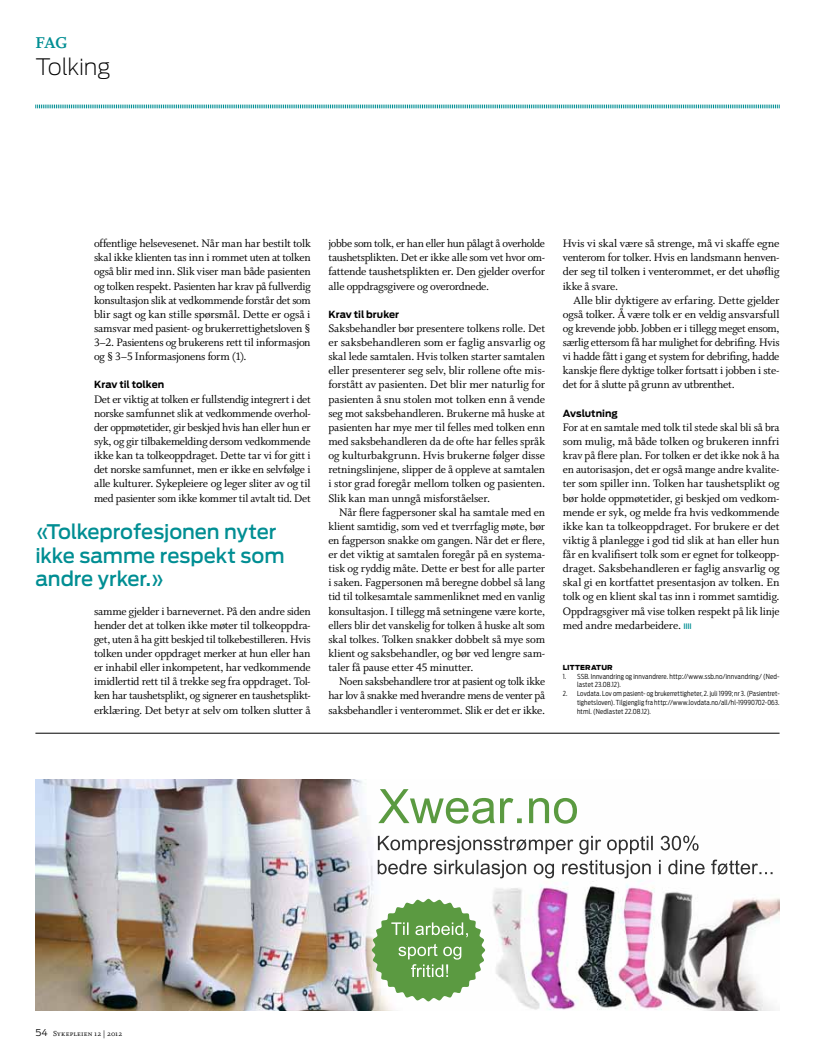
<style>
.page{position:relative;width:815px;height:1053px;background:#fff}
.page>*{position:absolute;margin:0;border:0;box-sizing:border-box;transform-origin:0 0}
.t1{font:200 22.5px "Antenna";letter-spacing:-.01em;color:#000}
.t2{font:500 20px/23.8px "Antenna";letter-spacing:-.005em;color:#008e93}
.t3{font:17.5px "Whitman Bold Os F";color:#008e93}
.t4{font:12.12px/14.1px "Whitman Roman LF";letter-spacing:-.02em;color:#000;text-align:justify}
.t5{font:700 9.75px "Antenna";color:#000}
.t6{font:8.12px "Whitman Small Caps Os F";letter-spacing:.02em;color:#000}
.t7{font:300 6.88px/8.8px "Antenna Cond";letter-spacing:.02em;color:#000}
.t8{font:900 6.88px "Antenna";letter-spacing:.025em;color:#000}
.s1{font-family:"Antenna";font-weight:700;font-size:5.88px;color:#008e93}
.s2{font-family:"Antenna";font-weight:300;font-size:9.38px}
</style>
<div class="page">
<svg style="left:35px;top:104px;width:745px;height:5px;background:#98d1d3"></svg>
<img style="left:35px;top:779px;width:744px;height:231px">
<img style="left:372px;top:898px;width:113px;height:103px">
<hr style="left:35px;top:733px;width:745px;height:1px;background:#000">
<h3 class="t3" style="left:35px;top:33px;width:33px">FAG</h3>
<h1 class="t1" style="left:35px;top:53px;width:77px">Tolking</h1>
<p class="t4" style="left:94px;top:236px;width:218px">offentlige helsevesenet. Når man har bestilt tolk skal ikke klienten tas inn i rommet uten at tolken også blir med inn. Slik viser man både pasienten og tolken respekt. Pasienten har krav på fullverdig konsultasjon slik at vedkommende forstår det som blir sagt og kan stille spørsmål. Dette er også i samsvar med pasient- og brukerrettighetsloven § 3–2. Pasientens og brukerens rett til informasjon og § 3–5 Informasjonens form (1).</p>
<p class="t5" style="left:94px;top:379px;width:72px">Krav til tolken</p>
<p class="t4" style="left:94px;top:392px;width:218px">Det er viktig at tolken er fullstendig integrert i det norske samfunnet slik at vedkommende overhol&shy;der oppmøtetider, gir beskjed hvis han eller hun er syk, og gir tilbakemelding dersom vedkommende ikke kan ta tolkeoppdraget. Dette tar vi for gitt i det norske samfunnet, men er ikke en selvfølge i alle kulturer. Sykepleiere og leger sliter av og til med pasienter som ikke kommer til avtalt tid. Det</p>
<h2 class="t2" style="left:35px;top:520px;width:251px">«Tolkeprofesjonen nyter ikke samme respekt som andre yrker.»</h2>
<p class="t4" style="left:94px;top:604px;width:218px">samme gjelder i barnevernet. På den andre siden hender det at tolken ikke møter til tolkeoppdra&shy;get, uten å ha gitt beskjed til tolkebestilleren. Hvis tolken under oppdraget merker at hun eller han er inhabil eller inkompetent, har vedkommende imidlertid rett til å trekke seg fra oppdraget. Tol&shy;ken har taushetsplikt, og signerer en taushetsplikt&shy;erklæring. Det betyr at selv om tolken slutter å</p>
<p class="t4" style="left:328px;top:236px;width:218px">jobbe som tolk, er han eller hun pålagt å overholde taushetsplikten. Det er ikke alle som vet hvor om&shy;fattende taushetsplikten er. Den gjelder overfor alle oppdragsgivere og overordnede.</p>
<p class="t5" style="left:328px;top:308px;width:72px">Krav til bruker</p>
<p class="t4" style="left:328px;top:321px;width:218px">Saksbehandler bør presentere tolkens rolle. Det er saksbehandleren som er faglig ansvarlig og skal lede samtalen. Hvis tolken starter samtalen eller presenterer seg selv, blir rollene ofte mis&shy;forstått av pasienten. Det blir mer naturlig for pasienten å snu stolen mot tolken enn å vende seg mot saksbehandleren. Brukerne må huske at pasienten har mye mer til felles med tolken enn med saksbehandleren da de ofte har felles språk og kulturbakgrunn. Hvis brukerne følger disse retningslinjene, slipper de å oppleve at samtalen i stor grad foregår mellom tolken og pasienten.<br>Slik kan man unngå misforståelser.</p>
<p class="t4" style="left:328px;top:505px;width:218px;text-indent:11px">Når flere fagpersoner skal ha samtale med en klient samtidig, som ved et tverrfaglig møte, bør en fagperson snakke om gangen. Når det er flere, er det viktig at samtalen foregår på en systema&shy;tisk og ryddig måte. Dette er best for alle parter i saken. Fagpersonen må beregne dobbel så lang tid til tolkesamtale sammenliknet med en vanlig konsultasjon. I tillegg må setningene være korte, ellers blir det vanskelig for tolken å huske alt som skal tolkes. Tolken snakker dobbelt så mye som klient og saksbehandler, og bør ved lengre sam&shy;taler få pause etter 45 minutter.</p>
<p class="t4" style="left:328px;top:674px;width:218px;text-indent:11px">Noen saksbehandlere tror at pasient og tolk ikke har lov å snakke med hverandre mens de venter på saksbehandler i venterommet. Slik er det er ikke.</p>
<p class="t4" style="left:563px;top:236px;width:218px">Hvis vi skal være så strenge, må vi skaffe egne venterom for tolker. Hvis en landsmann henven&shy;der seg til tolken i venterommet, er det uhøflig ikke å svare.</p>
<p class="t4" style="left:563px;top:293px;width:218px;text-indent:11px">Alle blir dyktigere av erfaring. Dette gjelder også tolker. Å være tolk er en veldig ansvarsfull og krevende jobb. Jobben er i tillegg meget ensom, særlig ettersom få har mulighet for debrifing. Hvis vi hadde fått i gang et system for debrifing, hadde kanskje flere dyktige tolker fortsatt i jobben i ste&shy;det for å slutte på grunn av utbrenthet.</p>
<p class="t5" style="left:563px;top:407px;width:57px">Avslutning</p>
<p class="t4" style="left:563px;top:420px;width:218px">For at en samtale med tolk til stede skal bli så bra som mulig, må både tolken og brukeren innfri krav på flere plan. For tolken er det ikke nok å ha en autorisasjon, det er også mange andre kvalite&shy;ter som spiller inn. Tolken har taushetsplikt og bør holde oppmøtetider, gi beskjed om vedkom&shy;mende er syk, og melde fra hvis vedkommende ikke kan ta tolkeoppdraget. For brukere er det viktig å planlegge i god tid slik at han eller hun får en kvalifisert tolk som er egnet for tolkeopp&shy;draget. Saksbehandleren er faglig ansvarlig og skal gi en kortfattet presentasjon av tolken. En tolk og en klient skal tas inn i rommet samtidig.<br>Oppdragsgiver må vise tolken respekt på lik linje med andre medarbeidere. <span class="s1">||||</span></p>
<p class="t8" style="left:563px;top:663px;width:51px">LITTERATUR</p>
<p class="t7" style="left:577px;top:671px;width:204px;text-indent:-14px">1. SSB. Innvandring og innvandrere. http://www.ssb.no/innvandring/ (Ned&shy;lastet 23.08.12).</p>
<p class="t7" style="left:577px;top:689px;width:204px;text-align:justify;text-indent:-14px">2. Lovdata. Lov om pasient- og brukerrettigheter, 2. juli 1999; nr 3. (Pasientret&shy;tighetsloven). Tilgjenglig fra http://www.lovdata.no/all/hl-19990702-063. html. (Nedlastet 22.08.12).</p>
<p class="t6" style="left:35px;top:1029px;width:88px"><span class="s2">54</span> Sykepleien 12 | 2012</p>
</div>
